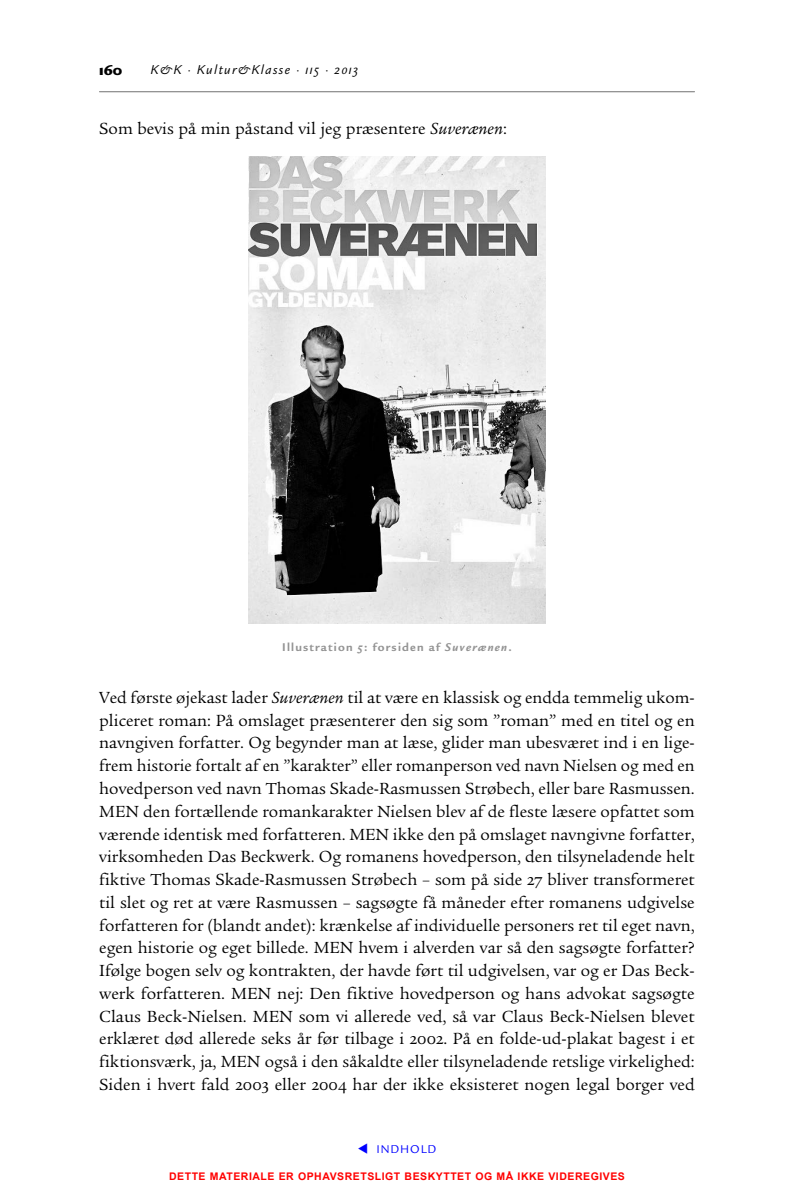
<style>
.page{position:relative;width:794px;height:1191px;background:#fff}
.page>*{position:absolute;margin:0;border:0;box-sizing:border-box;transform-origin:0 0}
.brød_luft_over{font:17.5px/22.8px "Legacy Serif Os F";color:#000;text-align:justify}
.t1{font:15.75px "Legacy Sans Ultra Os F";color:#000}
.t2{font:italic 14px "Legacy Sans Os F";letter-spacing:.1em;color:#000}
.figurtekst{font:700 12.25px "Legacy Sans Os F";letter-spacing:.1em;color:#939393}
.t3{font:12.25px "Legacy Sans Os F";letter-spacing:.075em;color:#00f}
.t4{font:700 10.5px "Arial";letter-spacing:.05em;color:#f00}
.s1{font-style:italic}
</style>
<div class="page">
<hr style="left:99px;top:91px;width:595px;height:1px;background:#939393">
<img style="left:248px;top:156px;width:298px;height:467px">
<p class="t1" style="left:99px;top:61px;width:25px">160</p>
<p class="t2" style="left:151px;top:62px;width:209px">K&amp;K · Kultur&amp;Klasse · 115 · 2013</p>
<p class="brød_luft_over" style="left:99px;top:117px;width:409px">Som bevis på min påstand vil jeg præsentere <span class="s1">Suverænen</span>:</p>
<p class="figurtekst" style="left:282px;top:640px;width:231px">Illustration 5: forsiden af <span class="s1">Suverænen</span>.</p>
<p class="brød_luft_over" style="left:99px;top:686px;width:597px">Ved første øjekast lader <span class="s1">Suverænen</span> til at være en klassisk og endda temmelig ukom&shy;pliceret roman: På omslaget præsenterer den sig som ”roman” med en titel og en navngiven forfatter. Og begynder man at læse, glider man ubesværet ind i en lige&shy;frem historie fortalt af en ”karakter” eller romanperson ved navn Nielsen og med en hovedperson ved navn Thomas Skade-Rasmussen Strøbech, eller bare Rasmussen.<br>MEN den fortællende romankarakter Nielsen blev af de fleste læsere opfattet som værende identisk med forfatteren. MEN ikke den på omslaget navngivne forfatter, virksomheden Das Beckwerk. Og romanens hovedperson, den tilsyneladende helt fiktive Thomas Skade-Rasmussen Strøbech – som på side 27 bliver transformeret til slet og ret at være Rasmussen – sagsøgte få måneder efter romanens udgivelse forfatteren for (blandt andet): krænkelse af individuelle personers ret til eget navn, egen historie og eget billede. MEN hvem i alverden var så den sagsøgte forfatter?<br>Ifølge bogen selv og kontrakten, der havde ført til udgivelsen, var og er Das Beck&shy;werk forfatteren. MEN nej: Den fiktive hovedperson og hans advokat sagsøgte Claus Beck-Nielsen. MEN som vi allerede ved, så var Claus Beck-Nielsen blevet erklæret død allerede seks år før tilbage i 2002. På en folde-ud-plakat bagest i et fiktionsværk, ja, MEN også i den såkaldte eller tilsyneladende retslige virkelighed:<br>Siden i hvert fald 2003 eller 2004 har der ikke eksisteret nogen legal borger ved</p>
<p class="t3" style="left:358px;top:1142px;width:80px">▼ INDHOLD</p>
<p class="t4" style="left:169px;top:1169px;width:457px">DETTE MATERIALE ER OPHAVSRETSLIGT BESKYTTET OG MÅ IKKE VIDEREGIVES</p>
</div>
